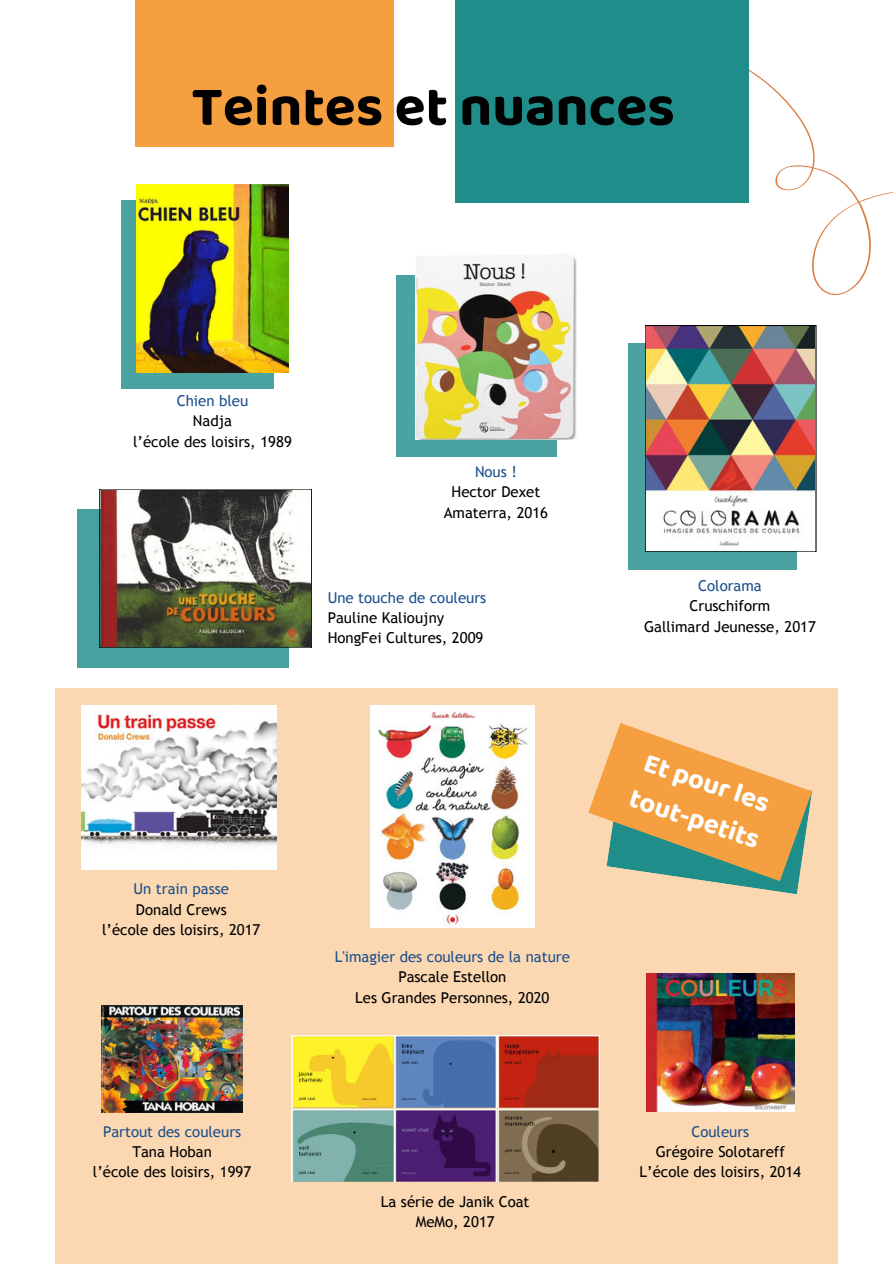
<style>
.page{position:relative;width:893px;height:1264px;background:#fff}
.page>*{position:absolute;margin:0;border:0;box-sizing:border-box;transform-origin:0 0}
.t1{font:700 57px "Baloo Thambi 2";color:#000}
.t2{font:700 27.3px/38px "Baloo Thambi 2";color:#fff}
.t3{font:15px/20.2px "Trebuchet MS";color:#000;text-align:center}
.t4{font:15px "Trebuchet MS";color:#1c508d}
</style>
<div class="page">
<svg style="left:577px;top:37px;width:315px;height:515px"></svg>
<div style="left:135px;top:0;width:259px;height:146px;background:#f59f40"></div>
<div style="left:56px;top:688px;width:781px;height:575px;background:#fbd8b2"></div>
<div style="left:454px;top:0;width:294px;height:202px;background:#1f8d8a"></div>
<div style="left:628px;top:343px;width:169px;height:227px;background:#4ba3a1"></div>
<img style="left:647px;top:327px;width:167px;height:222px">
<div style="left:645px;top:325px;width:171px;height:226px;border:1px solid #000"></div>
<svg style="left:588px;top:723px;width:224px;height:171px"></svg>
<div style="left:121px;top:200px;width:152px;height:188px;background:#4ba3a1"></div>
<img style="left:136px;top:184px;width:152px;height:188px">
<div style="left:396px;top:275px;width:161px;height:181px;background:#4ba3a1"></div>
<img style="left:415px;top:255px;width:161px;height:184px">
<img style="left:646px;top:973px;width:148px;height:138px">
<img style="left:292px;top:1035px;width:307px;height:72px">
<img style="left:292px;top:1109px;width:306px;height:72px">
<img style="left:370px;top:705px;width:164px;height:222px">
<img style="left:101px;top:1005px;width:142px;height:107px">
<img style="left:81px;top:705px;width:195px;height:164px">
<div style="left:77px;top:509px;width:211px;height:159px;background:#47a19f"></div>
<img style="left:102px;top:491px;width:207px;height:154px">
<div style="left:100px;top:489px;width:211px;height:158px;border:1px solid #000"></div>
<h1 class="t1" style="left:191px;top:64px;width:484px">Teintes et nuances</h1>
<p class="t4" style="left:177px;top:392px;width:73px">Chien bleu</p>
<p class="t3" style="left:133px;top:411px;width:160px">Nadja<br>l’école des loisirs, 1989</p>
<p class="t4" style="left:475px;top:463px;width:43px">Nous !</p>
<p class="t3" style="left:444px;top:482px;width:106px">Hector Dexet<br>Amaterra, 2016</p>
<p class="t4" style="left:327px;top:588px;width:160px">Une touche de couleurs</p>
<p class="t3" style="left:327px;top:608px;width:157px;text-align:left">Pauline Kalioujny<br>HongFei Cultures, 2009</p>
<p class="t4" style="left:133px;top:880px;width:97px">Un train passe</p>
<p class="t3" style="left:102px;top:899px;width:160px">Donald Crews<br>l’école des loisirs, 2017</p>
<p class="t4" style="left:103px;top:1122px;width:140px">Partout des couleurs</p>
<p class="t3" style="left:93px;top:1141px;width:160px">Tana Hoban<br>l’école des loisirs, 1997</p>
<p class="t4" style="left:335px;top:948px;width:236px">L'imagier des couleurs de la nature</p>
<p class="t3" style="left:355px;top:967px;width:196px">Pascale Estellon<br>Les Grandes Personnes, 2020</p>
<p class="t3" style="left:381px;top:1191px;width:150px">La série de Janik Coat<br>MeMo, 2017</p>
<p class="t4" style="left:698px;top:577px;width:65px">Colorama</p>
<p class="t3" style="left:644px;top:596px;width:173px">Cruschiform<br>Gallimard Jeunesse, 2017</p>
<h2 class="t2" style="left:649px;top:743px;width:137px;rotate:19deg">Et pour les tout-petits</h2>
<p class="t4" style="left:691px;top:1122px;width:59px">Couleurs</p>
<p class="t3" style="left:639px;top:1141px;width:163px">Grégoire Solotareff<br>L’école des loisirs, 2014</p>
</div>
